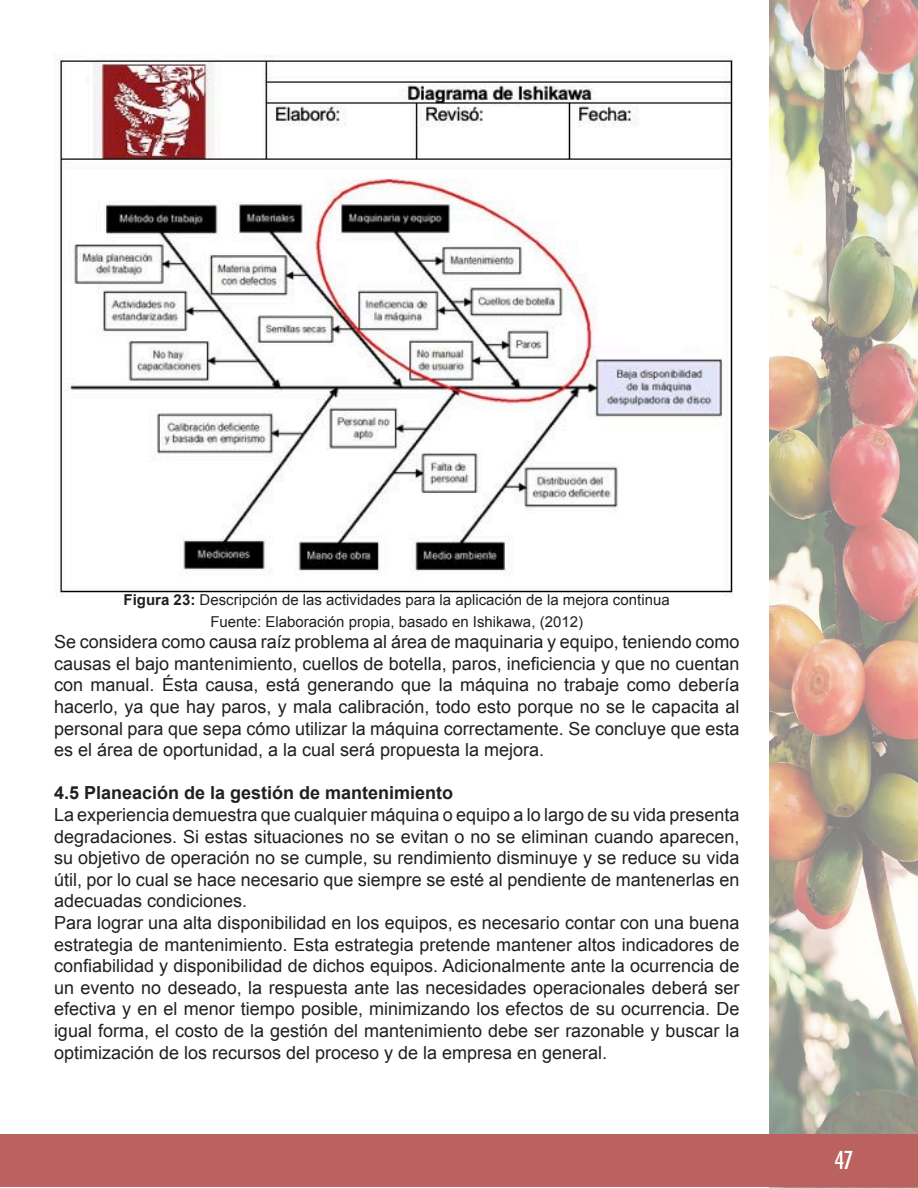
<style>
.page{position:relative;width:918px;height:1188px;background:#fff}
.page>*{position:absolute;margin:0;border:0;box-sizing:border-box;transform-origin:0 0}
.t1{font:500 condensed 24px "Futura";color:#fff}
.t2{font:18px/21.6px "Arial";color:#231f20;text-align:justify}
.t3{font:700 18px "Arial";color:#231f20}
.t4{font:15px "Arial";color:#231f20}
.s1{font-weight:700}
</style>
<div class="page">
<img style="left:769px;top:0;width:149px;height:1135px">
<div style="left:0;top:1135px;width:917px;height:52px;background:#bb615f"></div>
<hr style="left:917px;top:1135px;width:1px;height:52px;background:#bb615f">
<img style="left:54px;top:54px;width:679px;height:543px">
<p class="t4" style="left:124px;top:590px;width:548px"><span class="s1">Figura 23:</span> Descripción de las actividades para la aplicación de la mejora continua</p>
<p class="t4" style="left:210px;top:611px;width:374px">Fuente: Elaboración propia, basado en Ishikawa, (2012)</p>
<p class="t2" style="left:54px;top:631px;width:687px">Se considera como causa raíz problema al área de maquinaria y equipo, teniendo como causas el bajo mantenimiento, cuellos de botella, paros, ineficiencia y que no cuentan con manual. Ésta causa, está generando que la máquina no trabaje como debería hacerlo, ya que hay paros, y mala calibración, todo esto porque no se le capacita al personal para que sepa cómo utilizar la máquina correctamente. Se concluye que esta es el área de oportunidad, a la cual será propuesta la mejora.</p>
<p class="t3" style="left:54px;top:781px;width:401px">4.5 Planeación de la gestión de mantenimiento</p>
<p class="t2" style="left:54px;top:804px;width:687px">La experiencia demuestra que cualquier máquina o equipo a lo largo de su vida presenta degradaciones. Si estas situaciones no se evitan o no se eliminan cuando aparecen, su objetivo de operación no se cumple, su rendimiento disminuye y se reduce su vida útil, por lo cual se hace necesario que siempre se esté al pendiente de mantenerlas en adecuadas condiciones.</p>
<p class="t2" style="left:54px;top:912px;width:687px">Para lograr una alta disponibilidad en los equipos, es necesario contar con una buena estrategia de mantenimiento. Esta estrategia pretende mantener altos indicadores de confiabilidad y disponibilidad de dichos equipos. Adicionalmente ante la ocurrencia de un evento no deseado, la respuesta ante las necesidades operacionales deberá ser efectiva y en el menor tiempo posible, minimizando los efectos de su ocurrencia. De igual forma, el costo de la gestión del mantenimiento debe ser razonable y buscar la optimización de los recursos del proceso y de la empresa en general.</p>
<p class="t1" style="left:834px;top:1144px;width:21px">47</p>
</div>
